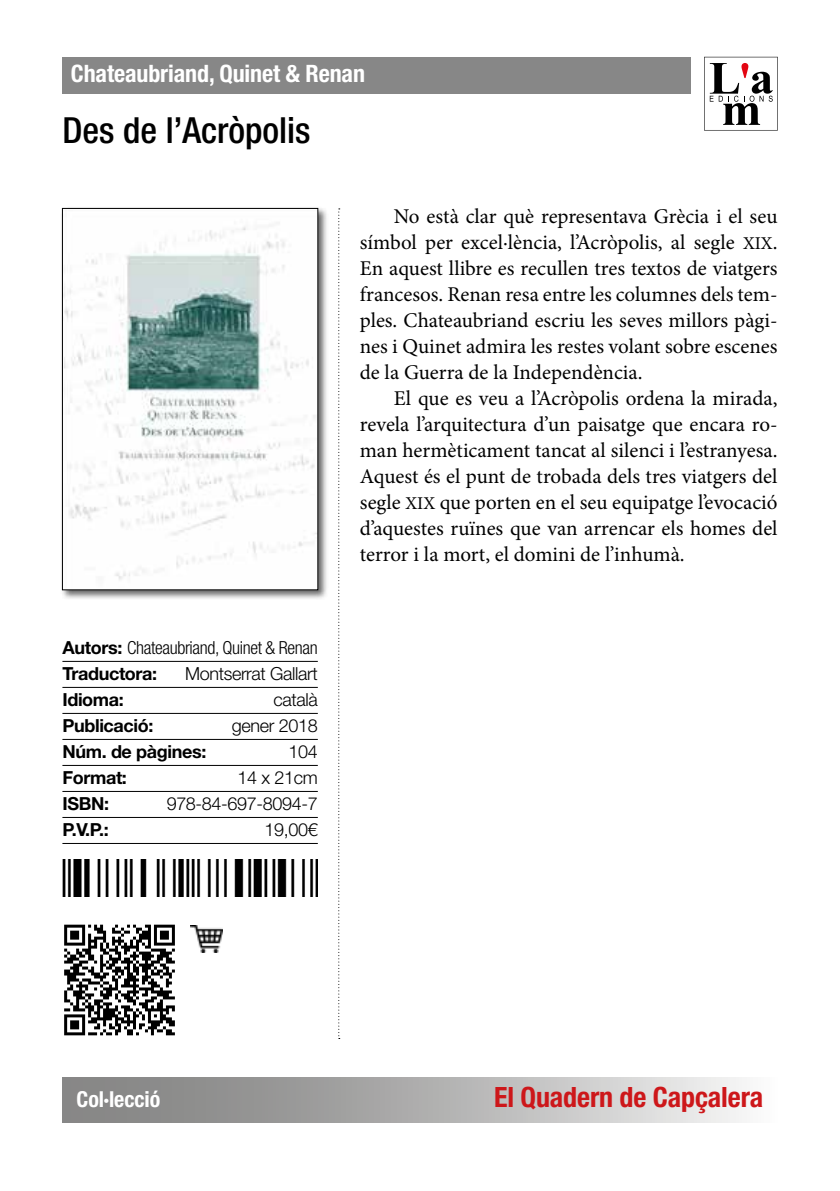
<style>
.page{position:relative;width:840px;height:1191px;background:#fff}
.page>*{position:absolute;margin:0;border:0;box-sizing:border-box;transform-origin:0 0}
.t1{font:500 condensed 36px "Helvetica Neue LT Std";color:#000}
.t2{font:700 condensed 28px "Helvetica Neue LT Std";letter-spacing:-.005em;color:#cd171a}
.t3{font:700 condensed 24px "Helvetica Neue LT Std";letter-spacing:-.005em;color:#fff}
.t4{font:700 condensed 22px "Helvetica Neue LT Std";letter-spacing:-.005em;color:#fff}
.t5{font:21px/26px "Minion Pro";color:#000;text-align:justify}
.t6{font:300 18px "Helvetica Neue LT Std";letter-spacing:-.02em;color:#000}
.t7{font:700 18px "Helvetica Neue LT Std";letter-spacing:-.02em;color:#000}
.t8{font:300 condensed 18px/26px "Helvetica Neue LT Std";letter-spacing:-.02em;color:#000}
.s1{font-weight:700;font-stretch:normal}
.s2{font-size:18px}
</style>
<div class="page">
<hr style="left:62px;top:661px;width:255px;height:1px;background:#000">
<hr style="left:62px;top:687px;width:255px;height:1px;background:#000">
<hr style="left:62px;top:713px;width:255px;height:1px;background:#000">
<hr style="left:62px;top:739px;width:255px;height:1px;background:#000">
<hr style="left:62px;top:765px;width:255px;height:1px;background:#000">
<hr style="left:62px;top:791px;width:255px;height:1px;background:#000">
<hr style="left:62px;top:817px;width:255px;height:1px;background:#000">
<hr style="left:62px;top:843px;width:255px;height:1px;background:#000">
<svg style="left:338px;top:208px;width:1px;height:831px"></svg>
<svg style="left:64px;top:924px;width:111px;height:111px"></svg>
<img style="left:191px;top:925px;width:31px;height:28px">
<div style="left:60px;top:206px;width:268px;height:394px;background:#000;opacity:.6"></div>
<img style="left:64px;top:210px;width:252px;height:378px">
<div style="left:62px;top:208px;width:256px;height:382px;border:1px solid #000"></div>
<div style="left:62px;top:57px;width:629px;height:37px;background:#878787"></div>
<div style="left:62px;top:1077px;width:715px;height:46px;background:linear-gradient(to right,#777776,#f2f2f2)"></div>
<svg style="left:704px;top:57px;width:73px;height:73px"></svg>
<img style="left:62px;top:859px;width:255px;height:37px">
<p class="t3" style="left:71px;top:59px;width:295px">Chateaubriand, Quinet &amp; Renan</p>
<h1 class="t1" style="left:62px;top:108px;width:249px">Des de l’Acròpolis</h1>
<p class="t8" style="left:62px;top:635px;width:257px"><span class="s1">Autors:</span> Chateaubriand, Quinet &amp; Renan<br><span class="s1">Traductora:</span></p>
<p class="t6" style="left:185px;top:663px;width:134px">Montserrat Gallart</p>
<p class="t7" style="left:62px;top:689px;width:63px">Idioma:</p>
<p class="t6" style="left:273px;top:689px;width:46px">català</p>
<p class="t7" style="left:62px;top:715px;width:93px">Publicació:</p>
<p class="t6" style="left:232px;top:715px;width:87px">gener 2018</p>
<p class="t7" style="left:62px;top:741px;width:145px">Núm. de pàgines:</p>
<p class="t6" style="left:288px;top:741px;width:31px">104</p>
<p class="t7" style="left:62px;top:767px;width:66px">Format:</p>
<p class="t6" style="left:237px;top:767px;width:82px">14 x 21cm</p>
<p class="t7" style="left:62px;top:792px;width:48px">ISBN:</p>
<p class="t6" style="left:166px;top:793px;width:152px">978-84-697-8094-7</p>
<p class="t7" style="left:62px;top:818px;width:48px">P.V.P.:</p>
<p class="t6" style="left:264px;top:819px;width:55px">19,00€</p>
<p class="t5" style="left:359px;top:203px;width:419px;text-indent:34px">No està clar què representava Grècia i el seu símbol per excel·lència, l’Acròpolis, al segle <span class="s2">XIX</span>.<br>En aquest llibre es recullen tres textos de viatgers francesos. Renan resa entre les columnes dels tem&shy;ples. Chateaubriand escriu les seves millors pàgi&shy;nes i Quinet admira les restes volant sobre escenes de la Guerra de la Independència.</p>
<p class="t5" style="left:359px;top:385px;width:419px;text-indent:34px">El que es veu a l’Acròpolis ordena la mirada, revela l’arquitectura d’un paisatge que encara ro&shy;man hermèticament tancat al silenci i l’estranyesa.<br>Aquest és el punt de trobada dels tres viatgers del segle <span class="s2">XIX</span> que porten en el seu equipatge l’evocació d’aquestes ruïnes que van arrencar els homes del terror i la mort, el domini de l’inhumà.</p>
<p class="t4" style="left:77px;top:1086px;width:85px">Col·lecció</p>
<h2 class="t2" style="left:494px;top:1080px;width:270px">El Quadern de Capçalera</h2>
</div>
